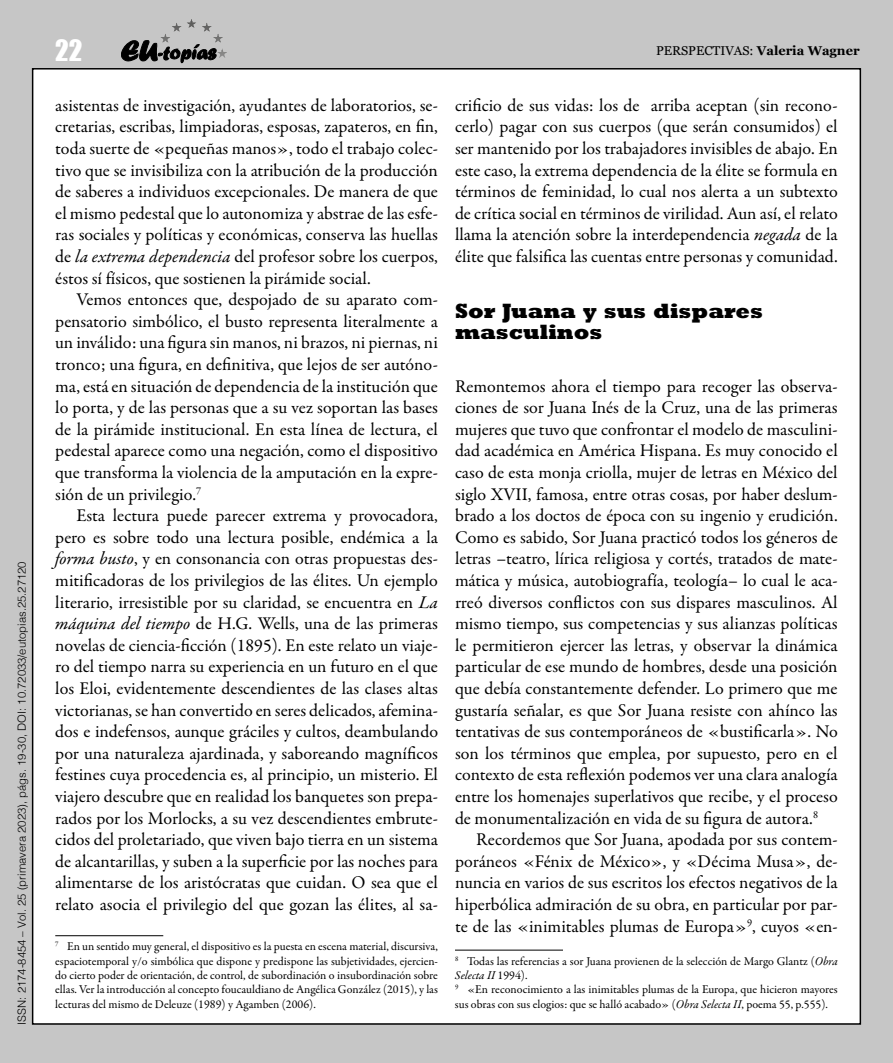
<style>
.page{position:relative;width:893px;height:1063px;background:#c6c6c6}
.page>*{position:absolute;margin:0;border:0;box-sizing:border-box;transform-origin:0 0}
.t1{font:27px "Impact";color:#fff}
.t2{font:800 21px/21.6px "Rockwell Std";color:#000}
.t3{font:18px/21.6px "Garamond Premr Pro";color:#000;text-align:justify}
.t4{font:12.75px "Georgia";color:#000}
.t5{font:12px/14.4px "Garamond Premr Pro";color:#000;text-align:justify}
.t6{font:300 11.25px "Helvetica";color:#000}
.s1{font-weight:700}
.s2{font-style:italic}
</style>
<div class="page">
<div style="left:33px;top:69px;width:827px;height:955px;background:#fff"></div>
<svg style="left:121px;top:40px;width:95px;height:23px"></svg>
<hr style="left:161px;top:19px;width:66px;height:1px;background:#585857">
<hr style="left:161px;top:20px;width:66px;height:1px;background:#595958">
<hr style="left:161px;top:21px;width:66px;height:1px;background:#5a5a59">
<hr style="left:161px;top:22px;width:66px;height:1px;background:#5c5c5b">
<hr style="left:161px;top:23px;width:66px;height:1px;background:#5d5d5c">
<hr style="left:161px;top:24px;width:66px;height:1px;background:#5f5f5e">
<hr style="left:161px;top:25px;width:66px;height:1px;background:#60605f">
<hr style="left:161px;top:26px;width:66px;height:1px;background:#626261">
<hr style="left:161px;top:27px;width:66px;height:1px;background:#636362">
<hr style="left:161px;top:28px;width:66px;height:1px;background:#656464">
<hr style="left:161px;top:29px;width:66px;height:1px;background:#666565">
<hr style="left:161px;top:30px;width:66px;height:1px;background:#676766">
<hr style="left:161px;top:31px;width:66px;height:1px;background:#696868">
<hr style="left:161px;top:32px;width:66px;height:1px;background:#6a6969">
<hr style="left:161px;top:33px;width:66px;height:1px;background:#6c6b6b">
<hr style="left:161px;top:34px;width:66px;height:1px;background:#6c6c6c">
<hr style="left:161px;top:35px;width:66px;height:1px;background:#6e6e6d">
<hr style="left:161px;top:36px;width:66px;height:1px;background:#6f6f6e">
<hr style="left:161px;top:37px;width:66px;height:1px;background:#717170">
<hr style="left:161px;top:38px;width:66px;height:1px;background:#727271">
<hr style="left:161px;top:39px;width:66px;height:1px;background:#747473">
<hr style="left:161px;top:40px;width:66px;height:1px;background:#757574">
<hr style="left:161px;top:41px;width:66px;height:1px;background:#767675">
<hr style="left:161px;top:42px;width:66px;height:1px;background:#787877">
<hr style="left:161px;top:43px;width:66px;height:1px;background:#797978">
<hr style="left:161px;top:44px;width:66px;height:1px;background:#7b7b7a">
<hr style="left:161px;top:45px;width:66px;height:1px;background:#7c7c7b">
<hr style="left:161px;top:46px;width:66px;height:1px;background:#7e7d7d">
<hr style="left:161px;top:47px;width:66px;height:1px;background:#7f7e7e">
<hr style="left:161px;top:48px;width:66px;height:1px;background:#818080">
<hr style="left:161px;top:49px;width:66px;height:1px;background:#828181">
<hr style="left:161px;top:50px;width:66px;height:1px;background:#828282">
<hr style="left:161px;top:51px;width:66px;height:1px;background:#848483">
<hr style="left:161px;top:52px;width:66px;height:1px;background:#858584">
<hr style="left:161px;top:53px;width:66px;height:1px;background:#878786">
<hr style="left:161px;top:54px;width:66px;height:1px;background:#888887">
<hr style="left:161px;top:55px;width:66px;height:1px;background:#898989">
<hr style="left:161px;top:56px;width:66px;height:1px;background:#8a8a8a">
<hr style="left:161px;top:57px;width:66px;height:1px;background:#8c8c8b">
<hr style="left:55px;top:935px;width:108px;height:1px;background:#000">
<hr style="left:455px;top:950px;width:108px;height:1px;background:#000">
<p class="t6" style="left:12px;top:1025px;width:465px;rotate:-90deg">ISSN: 2174-8454 – Vol. 25 (primavera 2023), págs. 19-30, DOI: 10.72033/eutopias.25.27120</p>
<h1 class="t1" style="left:55px;top:29px;width:29px">22</h1>
<p class="t4" style="left:656px;top:41px;width:205px">PERSPECTIVAS: <span class="s1">Valeria Wagner</span></p>
<p class="t3" style="left:55px;top:95px;width:384px">asistentas de investigación, ayudantes de laboratorios, se&shy;cretarias, escribas, limpiadoras, esposas, zapateros, en fin, toda suerte de «pequeñas manos», todo el trabajo colec&shy;tivo que se invisibiliza con la atribución de la producción de saberes a individuos excepcionales. De manera de que el mismo pedestal que lo autonomiza y abstrae de las esfe&shy;ras sociales y políticas y económicas, conserva las huellas de <span class="s2">la extrema dependencia</span> del profesor sobre los cuerpos, éstos sí físicos, que sostienen la pirámide social.</p>
<p class="t3" style="left:55px;top:289px;width:384px;text-indent:21px">Vemos entonces que, despojado de su aparato com&shy;pensatorio simbólico, el busto representa literalmente a un inválido: una figura sin manos, ni brazos, ni piernas, ni tronco; una figura, en definitiva, que lejos de ser autóno&shy;ma, está en situación de dependencia de la institución que lo porta, y de las personas que a su vez soportan las bases de la pirámide institucional. En esta línea de lectura, el pedestal aparece como una negación, como el dispositivo que transforma la violencia de la amputación en la expre&shy;sión de un privilegio.<sup>7</sup></p>
<p class="t3" style="left:55px;top:505px;width:384px;text-indent:21px">Esta lectura puede parecer extrema y provocadora, pero es sobre todo una lectura posible, endémica a la <span class="s2">forma busto</span>, y en consonancia con otras propuestas des&shy;mitificadoras de los privilegios de las élites. Un ejemplo literario, irresistible por su claridad, se encuentra en <span class="s2">La máquina del tiempo</span> de H.G. Wells, una de las primeras novelas de ciencia-ficción (1895). En este relato un viaje&shy;ro del tiempo narra su experiencia en un futuro en el que los Eloi, evidentemente descendientes de las clases altas victorianas, se han convertido en seres delicados, afemina&shy;dos e indefensos, aunque gráciles y cultos, deambulando por una naturaleza ajardinada, y saboreando magníficos festines cuya procedencia es, al principio, un misterio. El viajero descubre que en realidad los banquetes son prepa&shy;rados por los Morlocks, a su vez descendientes embrute&shy;cidos del proletariado, que viven bajo tierra en un sistema de alcantarillas, y suben a la superficie por las noches para alimentarse de los aristócratas que cuidan. O sea que el relato asocia el privilegio del que gozan las élites, al sa-</p>
<p class="t5" style="left:55px;top:939px;width:384px"><sup>7</sup> En un sentido muy general, el dispositivo es la puesta en escena material, discursiva, espaciotemporal y/o simbólica que dispone y predispone las subjetividades, ejercien&shy;do cierto poder de orientación, de control, de subordinación o insubordinación sobre ellas. Ver la introducción al concepto foucauldiano de Angélica González (2015), y las lecturas del mismo de Deleuze (1989) y Agamben (2006).</p>
<p class="t3" style="left:455px;top:95px;width:384px">crificio de sus vidas: los de arriba aceptan (sin recono&shy;cerlo) pagar con sus cuerpos (que serán consumidos) el ser mantenido por los trabajadores invisibles de abajo. En este caso, la extrema dependencia de la élite se formula en términos de feminidad, lo cual nos alerta a un subtexto de crítica social en términos de virilidad. Aun así, el relato llama la atención sobre la interdependencia <span class="s2">negada</span> de la élite que falsifica las cuentas entre personas y comunidad.</p>
<p class="t2" style="left:455px;top:299px;width:310px">Sor Juana y sus dispares masculinos</p>
<p class="t3" style="left:455px;top:376px;width:384px">Remontemos ahora el tiempo para recoger las observa&shy;ciones de sor Juana Inés de la Cruz, una de las primeras mujeres que tuvo que confrontar el modelo de masculini&shy;dad académica en América Hispana. Es muy conocido el caso de esta monja criolla, mujer de letras en México del siglo XVII, famosa, entre otras cosas, por haber deslum&shy;brado a los doctos de época con su ingenio y erudición.<br>Como es sabido, Sor Juana practicó todos los géneros de letras –teatro, lírica religiosa y cortés, tratados de mate&shy;mática y música, autobiografía, teología– lo cual le aca&shy;rreó diversos conflictos con sus dispares masculinos. Al mismo tiempo, sus competencias y sus alianzas políticas le permitieron ejercer las letras, y observar la dinámica particular de ese mundo de hombres, desde una posición que debía constantemente defender. Lo primero que me gustaría señalar, es que Sor Juana resiste con ahínco las tentativas de sus contemporáneos de «bustificarla». No son los términos que emplea, por supuesto, pero en el contexto de esta reflexión podemos ver una clara analogía entre los homenajes superlativos que recibe, y el proceso de monumentalización en vida de su figura de autora.<sup>8</sup></p>
<p class="t3" style="left:455px;top:829px;width:384px;text-indent:21px">Recordemos que Sor Juana, apodada por sus contem&shy;poráneos «Fénix de México», y «Décima Musa», de&shy;nuncia en varios de sus escritos los efectos negativos de la hiperbólica admiración de su obra, en particular por par&shy;te de las «inimitables plumas de Europa»<sup>9</sup>, cuyos «en-</p>
<p class="t5" style="left:455px;top:954px;width:384px;text-align:left"><sup>8</sup> Todas las referencias a sor Juana provienen de la selección de Margo Glantz (<span class="s2">Obra Selecta II</span> 1994).<br><sup>9</sup> «En reconocimiento a las inimitables plumas de la Europa, que hicieron mayores sus obras con sus elogios: que se halló acabado» (<span class="s2">Obra Selecta II</span>, poema 55, p.555).</p>
</div>
